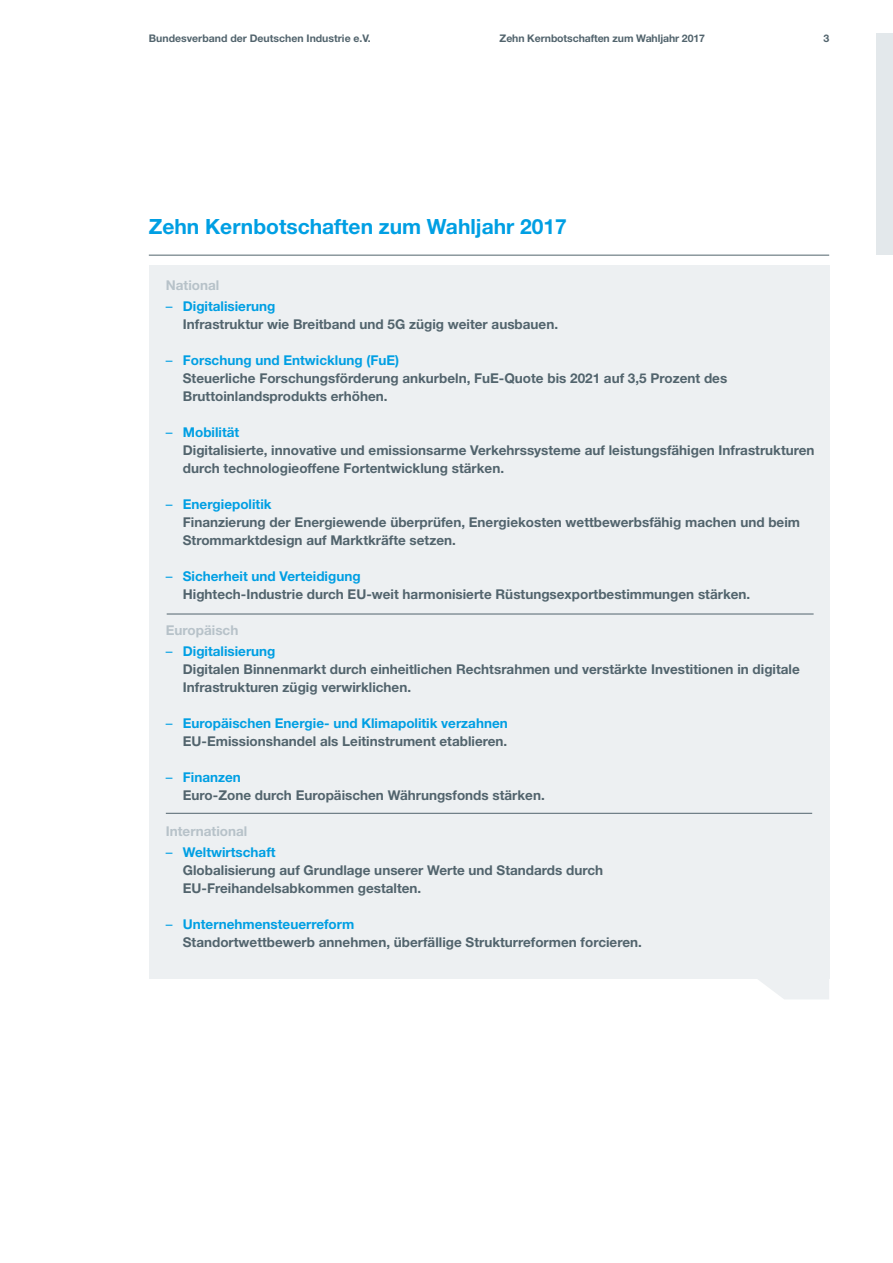
<style>
.page{position:relative;width:893px;height:1263px;background:#fff}
.page>*{position:absolute;margin:0;border:0;box-sizing:border-box;transform-origin:0 0}
.t1{font:700 21px "Helvetica Neue LT Std";color:#009fe3}
.t2{font:700 13.5px/18px "Helvetica Neue LT Std";color:#52646d}
.t3{font:700 13.5px "Helvetica Neue LT Std";color:#b7c2c9}
.t4{font:700 10.5px "Helvetica Neue LT Std";color:#52646d}
.s1{font-weight:400;color:#009fe3}
.s2{color:#009fe3}
</style>
<div class="page">
<div style="left:876px;top:34px;width:17px;height:221px;background:#e3e8eb"></div>
<div style="left:149px;top:266px;width:680px;height:713px;background:#edf0f2"></div>
<hr style="left:149px;top:255px;width:680px;height:1px;background:#52646d">
<hr style="left:167px;top:614px;width:647px;height:1px;background:#52646d">
<hr style="left:166px;top:813px;width:646px;height:1px;background:#52646d">
<svg style="left:758px;top:979px;width:71px;height:20px"></svg>
<p class="t4" style="left:149px;top:31px;width:223px">Bundesverband der Deutschen Industrie e.V.</p>
<p class="t4" style="left:500px;top:31px;width:207px">Zehn Kernbotschaften zum Wahljahr 2017</p>
<p class="t4" style="left:823px;top:31px;width:7px">3</p>
<h1 class="t1" style="left:149px;top:213px;width:419px">Zehn Kernbotschaften zum Wahljahr 2017</h1>
<p class="t3" style="left:166px;top:277px;width:55px">National</p>
<p class="t2" style="left:183px;top:297px;width:377px;text-indent:-17px"><span class="s1">–</span> <span class="s2">Digitalisierung<br></span>Infrastruktur wie Breitband und 5G zügig weiter ausbauen.</p>
<p class="t2" style="left:183px;top:351px;width:546px;text-indent:-17px"><span class="s1">–</span> <span class="s2">Forschung und Entwicklung (FuE)<br></span>Steuerliche Forschungsförderung ankurbeln, FuE-Quote bis 2021 auf 3,5 Prozent des<br>Bruttoinlandsprodukts erhöhen.</p>
<p class="t2" style="left:183px;top:423px;width:633px;text-indent:-17px"><span class="s1">–</span> <span class="s2">Mobilität<br></span>Digitalisierte, innovative und emissionsarme Verkehrssysteme auf leistungsfähigen Infrastrukturen durch technologieoffene Fortentwicklung stärken.</p>
<p class="t2" style="left:183px;top:495px;width:619px;text-indent:-17px"><span class="s1">–</span> <span class="s2">Energiepolitik<br></span>Finanzierung der Energiewende überprüfen, Energiekosten wettbewerbsfähig machen und beim<br>Strommarktdesign auf Marktkräfte setzen.</p>
<p class="t2" style="left:183px;top:567px;width:569px;text-indent:-17px"><span class="s1">–</span> <span class="s2">Sicherheit und Verteidigung<br></span>Hightech-Industrie durch EU-weit harmonisierte Rüstungsexportbestimmungen stärken.</p>
<p class="t3" style="left:166px;top:622px;width:74px">Europäisch</p>
<p class="t2" style="left:183px;top:642px;width:618px;text-indent:-17px"><span class="s1">–</span> <span class="s2">Digitalisierung<br></span>Digitalen Binnenmarkt durch einheitlichen Rechtsrahmen und verstärkte Investitionen in digitale<br>Infrastrukturen zügig verwirklichen.</p>
<p class="t2" style="left:166px;top:714px;width:343px;text-align:right"><span class="s1">–</span> <span class="s2">Europäischen Energie- und Klimapolitik verzahnen<br></span>EU-Emissionshandel als Leitinstrument etablieren.</p>
<p class="t2" style="left:183px;top:768px;width:363px;text-indent:-17px"><span class="s1">–</span> <span class="s2">Finanzen<br></span>Euro-Zone durch Europäischen Währungsfonds stärken.</p>
<p class="t3" style="left:166px;top:823px;width:83px">International</p>
<p class="t2" style="left:183px;top:843px;width:422px;text-indent:-17px"><span class="s1">–</span> <span class="s2">Weltwirtschaft<br></span>Globalisierung auf Grundlage unserer Werte und Standards durch<br>EU-Freihandelsabkommen gestalten.</p>
<p class="t2" style="left:183px;top:915px;width:460px;text-indent:-17px"><span class="s1">–</span> <span class="s2">Unternehmensteuerreform<br></span>Standortwettbewerb annehmen, überfällige Strukturreformen forcieren.</p>
</div>
